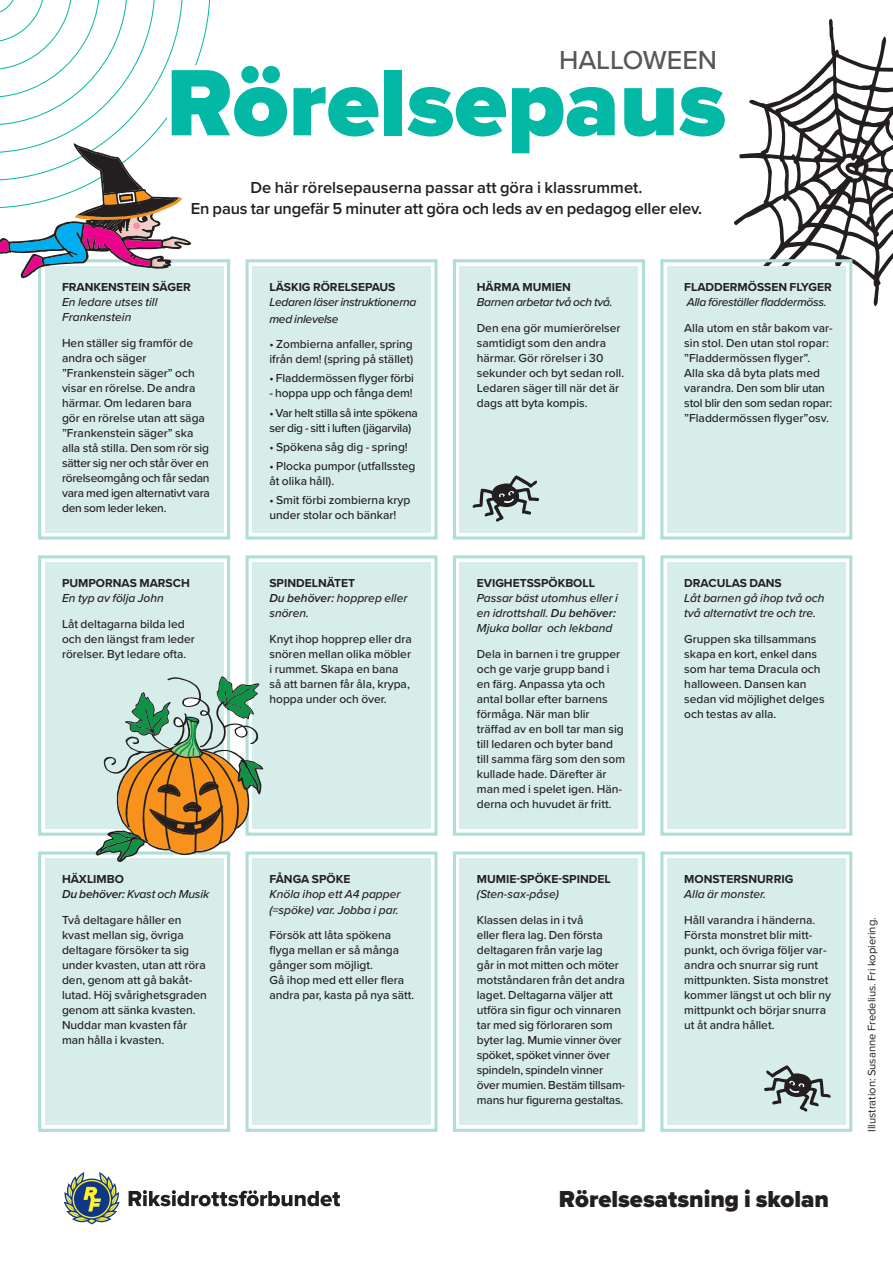
<style>
.page{position:relative;width:893px;height:1263px;background:#fff}
.page>*{position:absolute;margin:0;border:0;box-sizing:border-box;transform-origin:0 0}
.Rubrik_framsida{font:900 97.65px "Proxima Nova";color:#03b8a4}
.Rubrik_framsida-2{font:500 27px "Proxima Nova";letter-spacing:-.005em;color:#57585a}
.Rubrik_framsida-3{font:900 24px "Proxima Nova";color:#231f20}
.Rubrik_2{font:600 16.5px/21px "Proxima Nova";letter-spacing:-.01em;color:#231f20;text-align:center}
.Rubrik_2-2{font:500 12px/15px "Proxima Nova";color:#231f20}
.Rubrik_2-3{font:italic 500 12px/15px "Proxima Nova";color:#231f20}
.Rubrik_2-4{font:700 12px "Proxima Nova";color:#231f20}
.Rubrik_2-5{font:italic 500 12px/16.5px "Proxima Nova";letter-spacing:-.025em;color:#231f20}
.Rubrik_2-6{font:500 12px/15px "Proxima Nova";letter-spacing:-.025em;color:#231f20}
.Rubrik_2-7{font:11.25px "Proxima Nova";color:#231f20}
.s1{font-weight:600}
</style>
<div class="page">
<svg style="left:829px;top:19px;width:58px;height:38px"></svg>
<svg style="left:734px;top:57px;width:159px;height:308px"></svg>
<div style="left:45px;top:266px;width:178px;height:267px;background:#d6ede9"></div>
<div style="left:38px;top:259px;width:192px;height:281px;border:3px solid #b0ded6"></div>
<div style="left:167px;top:61px;width:569px;height:103px;background:#fff"></div>
<svg style="left:64px;top:1172px;width:56px;height:52px"></svg>
<svg style="left:129px;top:1190px;width:211px;height:16px"></svg>
<div style="left:45px;top:562px;width:178px;height:267px;background:#d6ede9"></div>
<div style="left:252px;top:562px;width:179px;height:267px;background:#d6ede9"></div>
<div style="left:460px;top:266px;width:178px;height:267px;background:#d6ede9"></div>
<div style="left:460px;top:562px;width:178px;height:267px;background:#d6ede9"></div>
<div style="left:460px;top:858px;width:178px;height:267px;background:#d6ede9"></div>
<div style="left:252px;top:266px;width:179px;height:267px;background:#d6ede9"></div>
<div style="left:45px;top:858px;width:178px;height:267px;background:#d6ede9"></div>
<div style="left:252px;top:858px;width:179px;height:267px;background:#d6ede9"></div>
<div style="left:667px;top:266px;width:178px;height:267px;background:#d6ede9"></div>
<div style="left:667px;top:562px;width:178px;height:267px;background:#d6ede9"></div>
<div style="left:667px;top:858px;width:178px;height:267px;background:#d6ede9"></div>
<div style="left:38px;top:555px;width:192px;height:281px;border:3px solid #b0ded6"></div>
<div style="left:245px;top:555px;width:193px;height:281px;border:3px solid #b0ded6"></div>
<div style="left:453px;top:259px;width:192px;height:281px;border:3px solid #b0ded6"></div>
<div style="left:453px;top:555px;width:192px;height:281px;border:3px solid #b0ded6"></div>
<div style="left:453px;top:851px;width:192px;height:281px;border:3px solid #b0ded6"></div>
<div style="left:245px;top:259px;width:193px;height:281px;border:3px solid #b0ded6"></div>
<div style="left:38px;top:851px;width:192px;height:281px;border:3px solid #b0ded6"></div>
<div style="left:245px;top:851px;width:193px;height:281px;border:3px solid #b0ded6"></div>
<div style="left:660px;top:259px;width:192px;height:281px;border:3px solid #b0ded6"></div>
<div style="left:660px;top:555px;width:192px;height:281px;border:3px solid #b0ded6"></div>
<div style="left:660px;top:851px;width:192px;height:281px;border:3px solid #b0ded6"></div>
<svg style="left:96px;top:676px;width:168px;height:186px"></svg>
<svg style="left:764px;top:1065px;width:67px;height:46px"></svg>
<svg style="left:473px;top:475px;width:66px;height:47px"></svg>
<svg style="left:0;top:0;width:211px;height:278px"></svg>
<p class="Rubrik_framsida-2" style="left:559px;top:40px;width:159px">HALLOWEEN</p>
<p class="Rubrik_framsida" style="left:166px;top:30px;width:561px">Rörelsepaus</p>
<p class="Rubrik_2" style="left:191px;top:176px;width:513px">De här rörelsepauserna passar att göra i klassrummet.<br>En paus tar ungefär 5 minuter att göra och leds av en pedagog eller elev.</p>
<p class="Rubrik_2-4" style="left:62px;top:278px;width:130px">FRANKENSTEIN SÄGER</p>
<p class="Rubrik_2-3" style="left:62px;top:294px;width:97px">En ledare utses till<br>Frankenstein</p>
<p class="Rubrik_2-2" style="left:62px;top:335px;width:133px">Hen ställer sig framför de andra och säger</p>
<p class="Rubrik_2-2" style="left:62px;top:365px;width:149px">”Frankenstein säger” och visar en rörelse. De andra härmar. Om ledaren bara gör en rörelse utan att säga ”Frankenstein säger” ska alla stå stilla. Den som rör sig sätter sig ner och står över en rörelseomgång och får sedan vara med igen alternativt vara den som leder leken.</p>
<p class="Rubrik_2-4" style="left:62px;top:574px;width:129px">PUMPORNAS MARSCH</p>
<p class="Rubrik_2-3" style="left:62px;top:590px;width:103px">En typ av följa John</p>
<p class="Rubrik_2-2" style="left:62px;top:616px;width:134px">Låt deltagarna bilda led och den längst fram leder rörelser. Byt ledare ofta.</p>
<p class="Rubrik_2-4" style="left:269px;top:278px;width:128px">LÄSKIG RÖRELSEPAUS</p>
<p class="Rubrik_2-5" style="left:269px;top:293px;width:148px">Ledaren läser instruktionerna med inlevelse</p>
<p class="Rubrik_2-2" style="left:269px;top:336px;width:146px">• Zombierna anfaller, spring ifrån dem! (spring på stället)</p>
<p class="Rubrik_2-2" style="left:269px;top:370px;width:146px">• Fladdermössen flyger förbi</p>
<p class="Rubrik_2-2" style="left:269px;top:385px;width:145px">- hoppa upp och fånga dem!</p>
<p class="Rubrik_2-6" style="left:269px;top:405px;width:150px">• Var helt stilla så inte spökena ser dig - sitt i luften (jägarvila)</p>
<p class="Rubrik_2-2" style="left:269px;top:439px;width:140px">• Spökena såg dig - spring!</p>
<p class="Rubrik_2-2" style="left:269px;top:458px;width:148px">• Plocka pumpor (utfallssteg åt olika håll).</p>
<p class="Rubrik_2-2" style="left:269px;top:492px;width:142px">• Smit förbi zombierna kryp under stolar och bänkar!</p>
<p class="Rubrik_2-4" style="left:269px;top:574px;width:87px">SPINDELNÄTET</p>
<p class="Rubrik_2-3" style="left:269px;top:590px;width:140px"><span class="s1">Du behöver:</span> hopprep eller snören.</p>
<p class="Rubrik_2-2" style="left:269px;top:631px;width:144px">Knyt ihop hopprep eller dra snören mellan olika möbler i rummet. Skapa en bana så att barnen får åla, krypa, hoppa under och över.</p>
<p class="Rubrik_2-4" style="left:62px;top:870px;width:63px">HÄXLIMBO</p>
<p class="Rubrik_2-3" style="left:62px;top:886px;width:149px"><span class="s1">Du behöver:</span> Kvast och Musik</p>
<p class="Rubrik_2-2" style="left:62px;top:912px;width:146px">Två deltagare håller en kvast mellan sig, övriga deltagare försöker ta sig under kvasten, utan att röra den, genom att gå bakåt&shy;lutad. Höj svårighetsgraden genom att sänka kvasten.<br>Nuddar man kvasten får man hålla i kvasten.</p>
<p class="Rubrik_2-4" style="left:269px;top:870px;width:83px">FÅNGA SPÖKE</p>
<p class="Rubrik_2-3" style="left:269px;top:886px;width:133px">Knöla ihop ett A4 papper (=spöke) var. Jobba i par.</p>
<p class="Rubrik_2-2" style="left:269px;top:927px;width:131px">Försök att låta spökena flyga mellan er så många gånger som möjligt.</p>
<p class="Rubrik_2-2" style="left:269px;top:972px;width:146px">Gå ihop med ett eller flera andra par, kasta på nya sätt.</p>
<p class="Rubrik_2-4" style="left:477px;top:278px;width:95px">HÄRMA MUMIEN</p>
<p class="Rubrik_2-5" style="left:477px;top:293px;width:137px">Barnen arbetar två och två.</p>
<p class="Rubrik_2-2" style="left:477px;top:320px;width:149px">Den ena gör mumierörelser samtidigt som den andra härmar. Gör rörelser i 30 sekunder och byt sedan roll.<br>Ledaren säger till när det är dags att byta kompis.</p>
<p class="Rubrik_2-4" style="left:684px;top:278px;width:149px">FLADDERMÖSSEN FLYGER</p>
<p class="Rubrik_2-5" style="left:687px;top:293px;width:141px">Alla föreställer fladdermöss.</p>
<p class="Rubrik_2-2" style="left:684px;top:320px;width:150px">Alla utom en står bakom var&shy;sin stol. Den utan stol ropar:</p>
<p class="Rubrik_2-2" style="left:684px;top:350px;width:150px">”Fladdermössen flyger”.<br>Alla ska då byta plats med varandra. Den som blir utan stol blir den som sedan ropar:</p>
<p class="Rubrik_2-2" style="left:684px;top:410px;width:146px">”Fladdermössen flyger”osv.</p>
<p class="Rubrik_2-4" style="left:477px;top:574px;width:120px">EVIGHETSSPÖKBOLL</p>
<p class="Rubrik_2-3" style="left:477px;top:590px;width:143px">Passar bäst utomhus eller i en idrottshall. <span class="s1">Du behöver:<br></span>Mjuka bollar och lekband</p>
<p class="Rubrik_2-2" style="left:477px;top:646px;width:150px">Dela in barnen i tre grupper och ge varje grupp band i en färg. Anpassa yta och antal bollar efter barnens förmåga. När man blir träffad av en boll tar man sig till ledaren och byter band till samma färg som den som kullade hade. Därefter är man med i spelet igen. Hän&shy;derna och huvudet är fritt.</p>
<p class="Rubrik_2-4" style="left:477px;top:870px;width:135px">MUMIE-SPÖKE-SPINDEL</p>
<p class="Rubrik_2-3" style="left:477px;top:886px;width:84px">(Sten-sax-påse)</p>
<p class="Rubrik_2-2" style="left:477px;top:912px;width:150px">Klassen delas in i två<br>eller flera lag. Den första deltagaren från varje lag<br>går in mot mitten och möter motståndaren från det andra laget. Deltagarna väljer att utföra sin figur och vinnaren tar med sig förloraren som byter lag. Mumie vinner över spöket, spöket vinner över spindeln, spindeln vinner över mumien. Bestäm tillsam&shy;mans hur figurerna gestaltas.</p>
<p class="Rubrik_2-4" style="left:684px;top:574px;width:99px">DRACULAS DANS</p>
<p class="Rubrik_2-3" style="left:684px;top:590px;width:142px">Låt barnen gå ihop två och två alternativt tre och tre.</p>
<p class="Rubrik_2-2" style="left:684px;top:631px;width:142px">Gruppen ska tillsammans skapa en kort, enkel dans som har tema Dracula och halloween. Dansen kan sedan vid möjlighet delges och testas av alla.</p>
<p class="Rubrik_2-4" style="left:684px;top:870px;width:111px">MONSTERSNURRIG</p>
<p class="Rubrik_2-3" style="left:684px;top:886px;width:83px">Alla är monster.</p>
<p class="Rubrik_2-2" style="left:684px;top:912px;width:148px">Håll varandra i händerna.<br>Första monstret blir mitt&shy;punkt, och övriga följer var&shy;andra och snurrar sig runt mittpunkten. Sista monstret kommer längst ut och blir ny mittpunkt och börjar snurra ut åt andra hållet.</p>
<p class="Rubrik_framsida-3" style="left:559px;top:1181px;width:272px">Rörelsesatsning i skolan</p>
<p class="Rubrik_2-7" style="left:863px;top:1132px;width:216px;rotate:-90deg">Illustration: Susanne Fredelius. Fri kopiering.</p>
</div>
